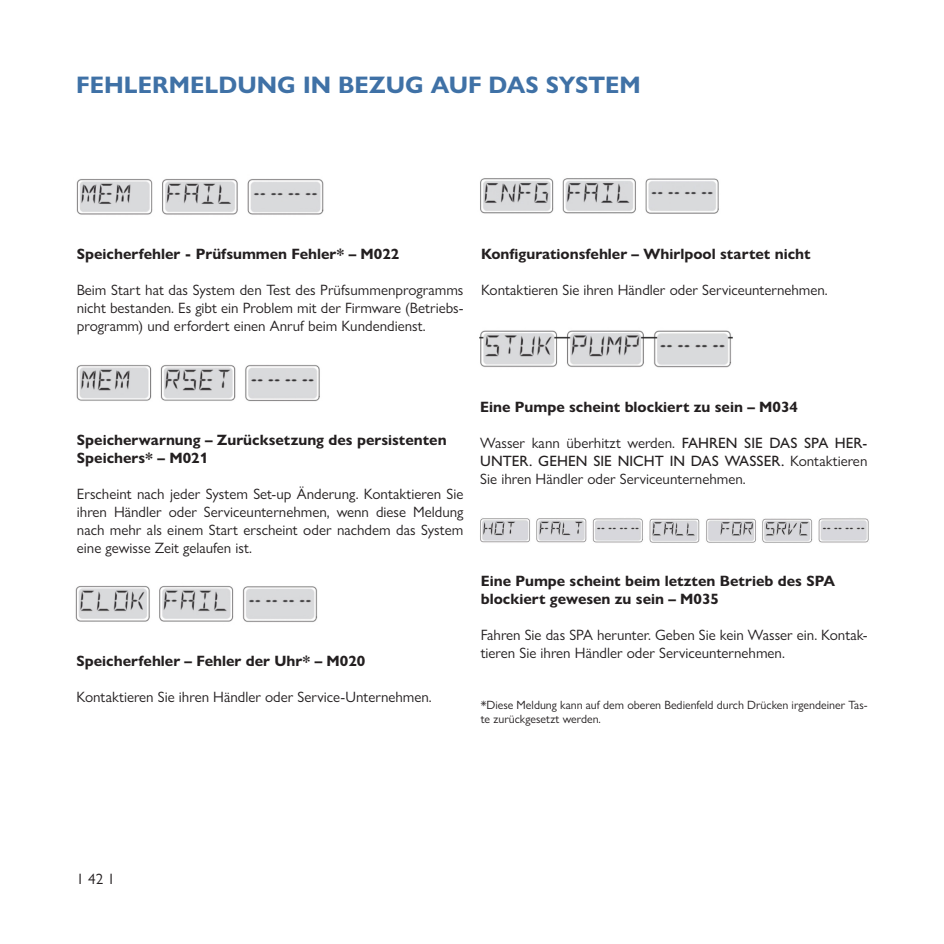
<style>
.page{position:relative;width:944px;height:944px;background:#fff}
.page>*{position:absolute;margin:0;border:0;box-sizing:border-box;transform-origin:0 0}
.t1{font:700 24px "Gill Sans Nova";color:#3f71a6}
.t2{font:15px/18px "Gill Sans Nova";color:#231f20;text-align:justify}
.t3{font:700 15px/18px "Gill Sans Nova";color:#231f20}
.t4{font:12px/14.4px "Gill Sans Nova";color:#231f20}
.s1{font-weight:500}
</style>
<div class="page">
<img style="left:76px;top:179px;width:248px;height:36px">
<img style="left:76px;top:365px;width:244px;height:36px">
<img style="left:75px;top:585px;width:243px;height:37px">
<img style="left:480px;top:178px;width:239px;height:36px">
<img style="left:480px;top:518px;width:389px;height:25px">
<img style="left:479px;top:330px;width:254px;height:38px">
<h1 class="t1" style="left:76px;top:70px;width:566px">FEHLERMELDUNG IN BEZUG AUF DAS SYSTEM</h1>
<p class="t3" style="left:77px;top:245px;width:324px">Speicherfehler - Prüfsummen Fehler* – M022</p>
<p class="t2" style="left:77px;top:281px;width:388px">Beim Start hat das System den Test des Prüfsummenprogramms nicht bestanden. Es gibt ein Problem mit der Firmware (Betriebs&shy;programm) und erfordert einen Anruf beim Kundendienst.</p>
<p class="t3" style="left:481px;top:245px;width:331px">Konfigurationsfehler – Whirlpool startet nicht</p>
<p class="t2" style="left:481px;top:281px;width:348px">Kontaktieren Sie ihren Händler oder Serviceunternehmen.</p>
<p class="t3" style="left:77px;top:430px;width:371px">Speicherwarnung – Zurücksetzung des persistenten<br>Speichers* – M021</p>
<p class="t2" style="left:77px;top:484px;width:388px">Erscheint nach jeder System Set-up Änderung. Kontaktieren Sie ihren Händler oder Serviceunternehmen, wenn diese Meldung nach mehr als einem Start erscheint oder nachdem das System eine gewisse Zeit gelaufen ist.</p>
<p class="t3" style="left:77px;top:651px;width:290px">Speicherfehler – Fehler der Uhr* – M020</p>
<p class="t2" style="left:77px;top:687px;width:357px">Kontaktieren Sie ihren Händler oder Service-Unternehmen.</p>
<p class="t3" style="left:480px;top:398px;width:319px">Eine Pumpe scheint blockiert zu sein – M034</p>
<p class="t2" style="left:480px;top:434px;width:389px">Wasser kann überhitzt werden. <span class="s1">FAHREN SIE DAS SPA HER-UNTER. GEHEN SIE NICHT IN DAS WASSER.</span> Kontaktieren Sie ihren Händler oder Serviceunternehmen.</p>
<p class="t3" style="left:481px;top:572px;width:356px">Eine Pumpe scheint beim letzten Betrieb des SPA blockiert gewesen zu sein – M035</p>
<p class="t2" style="left:481px;top:626px;width:388px">Fahren Sie das SPA herunter. Geben Sie kein Wasser ein. Kontak&shy;tieren Sie ihren Händler oder Serviceunternehmen.</p>
<p class="t4" style="left:481px;top:697px;width:388px">*Diese Meldung kann auf dem oberen Bedienfeld durch Drücken irgendeiner Tas&shy;te zurückgesetzt werden.</p>
<p class="t2" style="left:77px;top:870px;width:40px">1 42 1</p>
</div>
